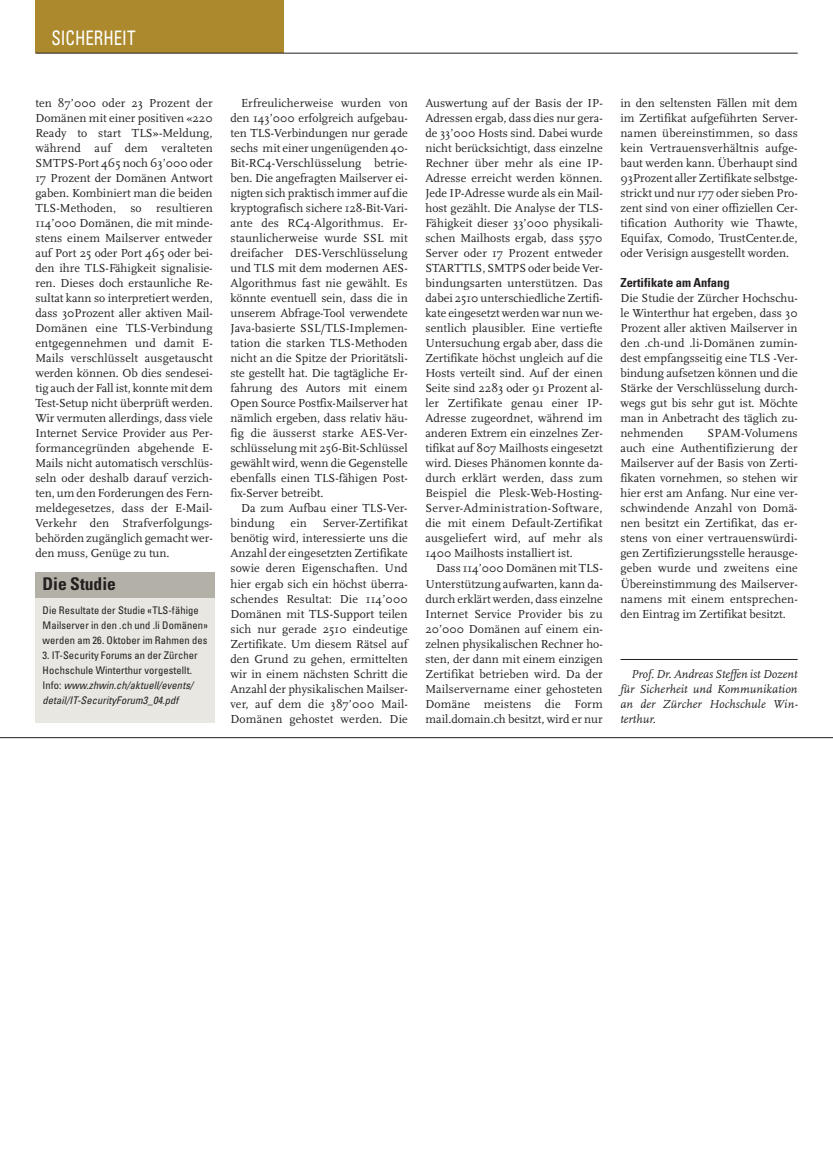
<style>
.page{position:relative;width:833px;height:1152px;background:#fff}
.page>*{position:absolute;margin:0;border:0;box-sizing:border-box;transform-origin:0 0}
.t1{font:condensed 20px "Univers";color:#fff;scale:.85 1}
.t2{font:700 condensed 17.5px "Univers";color:#231f20}
.t3{font:700 condensed 12.5px "Univers";color:#231f20}
.t4{font:12.12px/15px "Scala";color:#231f20;text-align:justify}
.t5{font:italic 12.12px/15px "Scala";letter-spacing:.005em;color:#231f20;text-align:justify}
.t6{font:condensed 10.5px/15px "Univers";letter-spacing:.01em;color:#231f20}
.s1{font-style:italic}
</style>
<div class="page">
<div style="left:35px;top:0;width:248px;height:53px;background:#ab892c"></div>
<hr style="left:35px;top:53px;width:762px;height:1px;background:#231f20">
<hr style="left:620px;top:659px;width:177px;height:1px;background:#231f20">
<hr style="left:0;top:737px;width:832px;height:1px;background:#231f20">
<div style="left:35px;top:572px;width:180px;height:150px;background:#e8e7e1"></div>
<div style="left:35px;top:572px;width:180px;height:26px;background:#b3b1a7"></div>
<h1 class="t1" style="left:51px;top:30px;width:100px">SICHERHEIT</h1>
<p class="t4" style="left:35px;top:97px;width:179px">ten 87’000 oder 23 Prozent der Domänen mit einer positiven «220<br>Ready to start TLS»-Meldung, während auf dem veralteten SMTPS-Port 465 noch 63’000 oder 17 Prozent der Domänen Antwort gaben. Kombiniert man die beiden TLS-Methoden, so resultieren 114’000 Domänen, die mit minde&shy;stens einem Mailserver entweder auf Port 25 oder Port 465 oder bei&shy;den ihre TLS-Fähigkeit signalisie&shy;ren. Dieses doch erstaunliche Re&shy;sultat kann so interpretiert werden, dass 30Prozent aller aktiven Mail-Domänen eine TLS-Verbindung entgegennehmen und damit E-Mails verschlüsselt ausgetauscht werden können. Ob dies sendesei&shy;tig auch der Fall ist, konnte mit dem Test-Setup nicht überprüft werden.<br>Wir vermuten allerdings, dass viele Internet Service Provider aus Per&shy;formancegründen abgehende E-Mails nicht automatisch verschlüs&shy;seln oder deshalb darauf verzich&shy;ten, um den Forderungen des Fern&shy;meldegesetzes, dass der E-Mail-Verkehr den Strafverfolgungs&shy;behörden zugänglich gemacht wer&shy;den muss, Genüge zu tun.</p>
<p class="t4" style="left:230px;top:97px;width:179px;text-indent:11px">Erfreulicherweise wurden von den 143’000 erfolgreich aufgebau&shy;ten TLS-Verbindungen nur gerade sechs mit einer ungenügenden 40- Bit-RC4-Verschlüsselung betrie&shy;ben. Die angefragten Mailserver ei&shy;nigten sich praktisch immer auf die kryptografisch sichere 128-Bit-Vari&shy;ante des RC4-Algorithmus. Er&shy;staunlicherweise wurde SSL mit dreifacher DES-Verschlüsselung und TLS mit dem modernen AES-Algorithmus fast nie gewählt. Es könnte eventuell sein, dass die in unserem Abfrage-Tool verwendete Java-basierte SSL/TLS-Implemen&shy;tation die starken TLS-Methoden nicht an die Spitze der Prioritätsli&shy;ste gestellt hat. Die tagtägliche Er&shy;fahrung des Autors mit einem Open Source Postfix-Mailserver hat nämlich ergeben, dass relativ häu&shy;fig die äusserst starke AES-Ver&shy;schlüsselung mit 256-Bit-Schlüssel gewählt wird, wenn die Gegenstelle ebenfalls einen TLS-fähigen Post&shy;fix-Server betreibt.</p>
<p class="t4" style="left:230px;top:502px;width:179px;text-indent:11px">Da zum Aufbau einer TLS-Ver&shy;bindung</p>
<p class="t4" style="left:230px;top:517px;width:179px;text-indent:92px">Server-Zertifikat benötig wird, interessierte uns die Anzahl der eingesetzten Zertifikate sowie deren Eigenschaften. Und hier ergab sich ein höchst überra&shy;schendes Resultat: Die 114’000<br>Domänen mit TLS-Support teilen sich nur gerade 2510 eindeutige Zertifikate. Um diesem Rätsel auf den Grund zu gehen, ermittelten wir in einem nächsten Schritt die Anzahl der physikalischen Mailser&shy;ver, auf dem die 387’000 Mail-Domänen gehostet werden. Die</p>
<p class="t4" style="left:290px;top:517px;width:18px">ein</p>
<h2 class="t2" style="left:42px;top:577px;width:75px">Die Studie</h2>
<p class="t6" style="left:43px;top:603px;width:167px">Die Resultate der Studie «TLS-fähige<br>Mailserver in den .ch und .li Domänen» werden am 26. Oktober im Rahmen des</p>
<p class="t6" style="left:43px;top:648px;width:156px">3. IT-Security Forums an der Zürcher Hochschule Winterthur vorgestellt.<br>Info: <span class="s1">www.zhwin.ch/aktuell/events/ detail/IT-SecurityForum3_04.pdf</span></p>
<p class="t4" style="left:425px;top:97px;width:179px">Auswertung auf der Basis der IP-Adressen ergab, dass dies nur gera&shy;de 33’000 Hosts sind. Dabei wurde nicht berücksichtigt, dass einzelne Rechner über mehr als eine IP-Adresse erreicht werden können.<br>Jede IP-Adresse wurde als ein Mail&shy;host gezählt. Die Analyse der TLS-Fähigkeit dieser 33’000 physikali&shy;schen Mailhosts ergab, dass 5570<br>Server oder 17 Prozent entweder STARTTLS, SMTPS oder beide Ver&shy;bindungsarten unterstützen. Das dabei 2510 unterschiedliche Zertifi&shy;kate eingesetzt werden war nun we&shy;sentlich plausibler. Eine vertiefte Untersuchung ergab aber, dass die Zertifikate höchst ungleich auf die Hosts verteilt sind. Auf der einen Seite sind 2283 oder 91 Prozent al&shy;ler Zertifikate genau einer IP-Adresse zugeordnet, während im anderen Extrem ein einzelnes Zer&shy;tifikat auf 807 Mailhosts eingesetzt wird. Dieses Phänomen konnte da&shy;durch erklärt werden, dass zum Beispiel die Plesk-Web-Hosting-Server-Administration-Software, die mit einem Default-Zertifikat ausgeliefert wird, auf mehr als 1400 Mailhosts installiert ist.</p>
<p class="t4" style="left:425px;top:562px;width:179px;text-indent:11px">Dass 114’000 Domänen mit TLS-Unterstützung aufwarten, kann da&shy;durch erklärt werden, dass einzelne Internet Service Provider bis zu 20’000 Domänen auf einem ein&shy;zelnen physikalischen Rechner ho&shy;sten, der dann mit einem einzigen Zertifikat betrieben wird. Da der Mailservername einer gehosteten Domäne meistens die Form mail.domain.ch besitzt, wird er nur</p>
<p class="t4" style="left:620px;top:97px;width:179px">in den seltensten Fällen mit dem im Zertifikat aufgeführten Server&shy;namen übereinstimmen, so dass kein Vertrauensverhältnis aufge&shy;baut werden kann. Überhaupt sind 93Prozent aller Zertifikate selbstge&shy;strickt und nur 177 oder sieben Pro&shy;zent sind von einer offiziellen Cer&shy;tification Authority wie Thawte, Equifax, Comodo, TrustCenter.de, oder Verisign ausgestellt worden.</p>
<p class="t3" style="left:620px;top:278px;width:111px">Zertifikate am Anfang</p>
<p class="t4" style="left:620px;top:292px;width:179px">Die Studie der Zürcher Hochschu&shy;le Winterthur hat ergeben, dass 30<br>Prozent aller aktiven Mailserver in den .ch-und .li-Domänen zumin&shy;dest empfangsseitig eine TLS -Ver&shy;bindung aufsetzen können und die Stärke der Verschlüsselung durch&shy;wegs gut bis sehr gut ist. Möchte man in Anbetracht des täglich zu&shy;nehmenden</p>
<p class="t4" style="left:620px;top:427px;width:179px;text-indent:87px">SPAM-Volumens auch eine Authentifizierung der Mailserver auf der Basis von Zerti&shy;fikaten vornehmen, so stehen wir hier erst am Anfang. Nur eine ver&shy;schwindende Anzahl von Domä&shy;nen besitzt ein Zertifikat, das er&shy;stens von einer vertrauenswürdi&shy;gen Zertifizierungsstelle herausge&shy;geben wurde und zweitens eine Übereinstimmung des Mailserver&shy;namens mit einem entsprechen&shy;den Eintrag im Zertifikat besitzt.</p>
<p class="t5" style="left:620px;top:667px;width:179px;text-indent:11px">Prof. Dr. Andreas Steffen ist Dozent für Sicherheit und Kommunikation an der Zürcher Hochschule Win&shy;terthur.</p>
</div>
